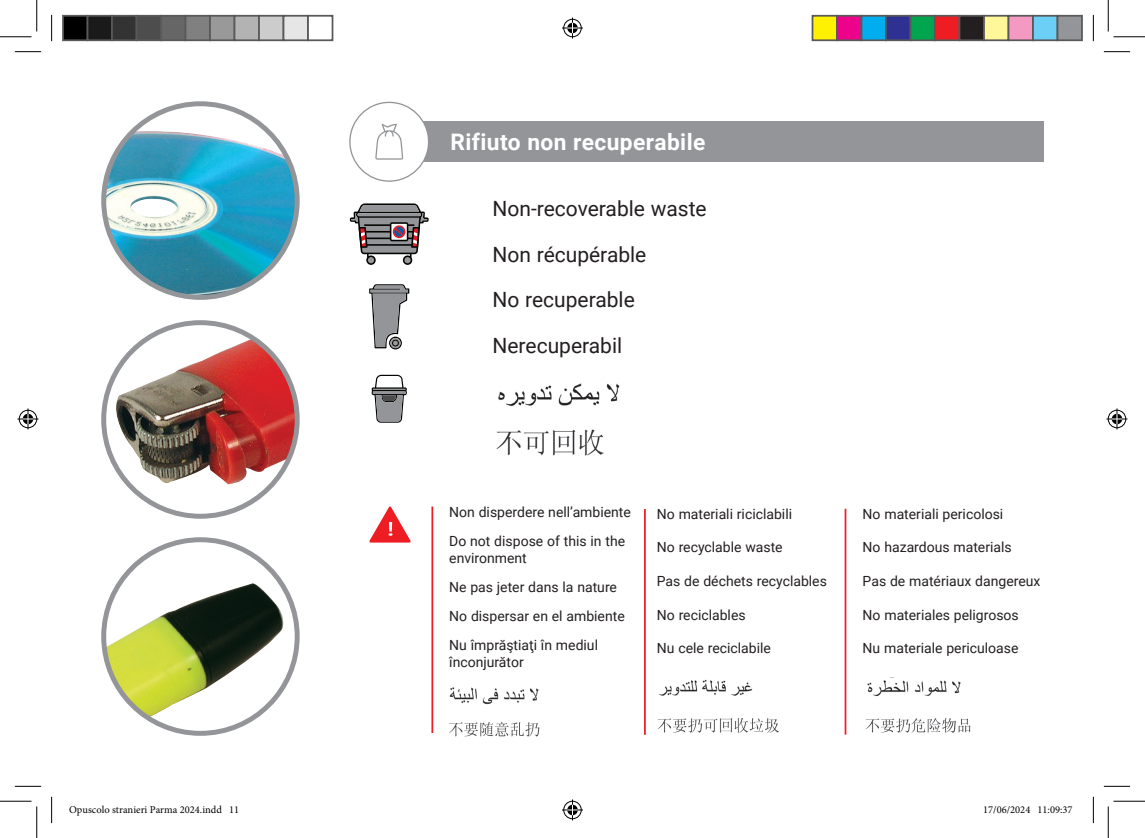
<style>
.page{position:relative;width:1145px;height:838px;background:#fff}
.page>*{position:absolute;margin:0;border:0;box-sizing:border-box;transform-origin:0 0}
.t1{font:700 22.75px "Roboto";letter-spacing:.02em;color:#fff}
.t2{font:21px/45.5px "Roboto";color:#231f20}
.t3{font:14px/29.1px "Roboto";color:#231f20}
.t4{font:10.5px "Minion Pro";color:#000}
</style>
<div class="page">
<img style="left:498px;top:383px;width:122px;height:24px">
<img style="left:496px;top:429px;width:108px;height:27px">
<img style="left:449px;top:687px;width:90px;height:17px">
<img style="left:449px;top:722px;width:91px;height:15px">
<img style="left:867px;top:677px;width:94px;height:19px">
<img style="left:865px;top:718px;width:106px;height:15px">
<img style="left:659px;top:679px;width:94px;height:17px">
<img style="left:657px;top:718px;width:122px;height:15px">
<img style="left:105px;top:131px;width:189px;height:166px">
<div style="left:101px;top:101px;width:199px;height:199px;border:5px solid #939598;border-radius:50%"></div>
<img style="left:104px;top:583px;width:180px;height:134px">
<div style="left:101px;top:537px;width:199px;height:198px;border:5px solid #939598;border-radius:50%"></div>
<img style="left:109px;top:338px;width:188px;height:148px">
<div style="left:101px;top:320px;width:199px;height:198px;border:5px solid #939598;border-radius:50%"></div>
<div style="left:418px;top:122px;width:626px;height:40px;background:#939598"></div>
<div style="left:350px;top:102px;width:79px;height:79px;background:#fff;border-radius:50%"></div>
<div style="left:349px;top:102px;width:80px;height:80px;border:1px solid #939598;border-radius:50%"></div>
<svg style="left:375px;top:124px;width:28px;height:36px"></svg>
<svg style="left:350px;top:203px;width:79px;height:62px"></svg>
<svg style="left:369px;top:284px;width:40px;height:65px"></svg>
<svg style="left:390px;top:338px;width:11px;height:10px"></svg>
<div style="left:392px;top:340px;width:7px;height:6px;border:1px solid #040503;border-radius:50%"></div>
<svg style="left:369px;top:506px;width:42px;height:36px"></svg>
<hr style="left:431px;top:506px;width:2px;height:227px;background:#ee1d23">
<hr style="left:845px;top:508px;width:1px;height:226px;background:#ee1d23">
<hr style="left:644px;top:509px;width:2px;height:225px;background:#ee1d23">
<svg style="left:372px;top:375px;width:35px;height:47px"></svg>
<svg style="left:15px;top:51px;width:26px;height:1px"></svg>
<svg style="left:1104px;top:51px;width:26px;height:1px"></svg>
<svg style="left:15px;top:786px;width:26px;height:1px"></svg>
<svg style="left:1104px;top:786px;width:26px;height:1px"></svg>
<svg style="left:51px;top:15px;width:1px;height:26px"></svg>
<svg style="left:51px;top:796px;width:1px;height:27px"></svg>
<svg style="left:1093px;top:15px;width:1px;height:26px"></svg>
<svg style="left:1093px;top:796px;width:1px;height:27px"></svg>
<hr style="left:0;top:36px;width:32px;height:1px;background:#000">
<hr style="left:1113px;top:36px;width:32px;height:1px;background:#000">
<hr style="left:0;top:800px;width:32px;height:1px;background:#000">
<hr style="left:1113px;top:800px;width:32px;height:1px;background:#000">
<hr style="left:36px;top:0;width:1px;height:31px;background:#000">
<hr style="left:36px;top:806px;width:1px;height:31px;background:#000">
<hr style="left:1108px;top:0;width:1px;height:31px;background:#000">
<hr style="left:1108px;top:806px;width:1px;height:31px;background:#000">
<svg style="left:562px;top:18px;width:21px;height:21px"></svg>
<svg style="left:562px;top:799px;width:21px;height:21px"></svg>
<svg style="left:18px;top:408px;width:21px;height:21px"></svg>
<svg style="left:1106px;top:408px;width:21px;height:21px"></svg>
<div style="left:63px;top:16px;width:25px;height:24px;background:#000"></div>
<div style="left:62px;top:15px;width:26px;height:26px;border:2px solid #595959"></div>
<div style="left:88px;top:16px;width:24px;height:24px;background:#1a1a1a"></div>
<div style="left:87px;top:15px;width:26px;height:26px;border:2px solid #595959"></div>
<div style="left:112px;top:16px;width:25px;height:24px;background:#333"></div>
<div style="left:111px;top:15px;width:26px;height:26px;border:2px solid #595959"></div>
<div style="left:137px;top:16px;width:24px;height:24px;background:#4d4d4d"></div>
<div style="left:136px;top:15px;width:26px;height:26px;border:2px solid #595959"></div>
<div style="left:161px;top:16px;width:25px;height:24px;background:#666"></div>
<div style="left:160px;top:15px;width:26px;height:26px;border:2px solid #595959"></div>
<div style="left:186px;top:16px;width:24px;height:24px;background:#808080"></div>
<div style="left:185px;top:15px;width:26px;height:26px;border:2px solid #595959"></div>
<div style="left:210px;top:16px;width:25px;height:24px;background:#999"></div>
<div style="left:209px;top:15px;width:26px;height:26px;border:2px solid #595959"></div>
<div style="left:235px;top:16px;width:24px;height:24px;background:#b3b3b3"></div>
<div style="left:234px;top:15px;width:26px;height:26px;border:2px solid #595959"></div>
<div style="left:259px;top:16px;width:25px;height:24px;background:#ccc"></div>
<div style="left:258px;top:15px;width:26px;height:26px;border:2px solid #595959"></div>
<div style="left:284px;top:16px;width:24px;height:24px;background:#e6e6e6"></div>
<div style="left:283px;top:15px;width:26px;height:26px;border:2px solid #595959"></div>
<div style="left:307px;top:15px;width:26px;height:26px;border:2px solid #595959"></div>
<div style="left:812px;top:16px;width:25px;height:24px;background:#fff101"></div>
<div style="left:812px;top:15px;width:26px;height:26px;border:2px solid #595959"></div>
<div style="left:837px;top:16px;width:24px;height:24px;background:#ed028c"></div>
<div style="left:836px;top:15px;width:26px;height:26px;border:2px solid #595959"></div>
<div style="left:861px;top:16px;width:25px;height:24px;background:#00aeef"></div>
<div style="left:861px;top:15px;width:26px;height:26px;border:2px solid #595959"></div>
<div style="left:886px;top:16px;width:24px;height:24px;background:#2e3092"></div>
<div style="left:885px;top:15px;width:26px;height:26px;border:2px solid #595959"></div>
<div style="left:910px;top:16px;width:25px;height:24px;background:#00a54f"></div>
<div style="left:910px;top:15px;width:26px;height:26px;border:2px solid #595959"></div>
<div style="left:935px;top:16px;width:24px;height:24px;background:#ee1d23"></div>
<div style="left:934px;top:15px;width:26px;height:26px;border:2px solid #595959"></div>
<div style="left:959px;top:16px;width:25px;height:24px;background:#231f20"></div>
<div style="left:959px;top:15px;width:26px;height:26px;border:2px solid #595959"></div>
<div style="left:984px;top:16px;width:24px;height:24px;background:#fff79a"></div>
<div style="left:983px;top:15px;width:26px;height:26px;border:2px solid #595959"></div>
<div style="left:1008px;top:16px;width:25px;height:24px;background:#f499c2"></div>
<div style="left:1008px;top:15px;width:26px;height:26px;border:2px solid #595959"></div>
<div style="left:1033px;top:16px;width:24px;height:24px;background:#6bcff6"></div>
<div style="left:1032px;top:15px;width:26px;height:26px;border:2px solid #595959"></div>
<div style="left:1057px;top:16px;width:25px;height:24px;background:#939598"></div>
<div style="left:1057px;top:15px;width:26px;height:26px;border:2px solid #595959"></div>
<h1 class="t1" style="left:450px;top:126px;width:257px">Rifiuto non recuperabile</h1>
<h2 class="t2" style="left:493px;top:185px;width:216px">Non-recoverable waste<br>Non récupérable<br>No recuperable<br>Nerecuperabil</h2>
<p class="t3" style="left:449px;top:497px;width:183px">Non disperdere nell’ambiente<br>Do not dispose of this in the</p>
<p class="t3" style="left:449px;top:543px;width:177px">environment<br>Ne pas jeter dans la nature<br>No dispersar en el ambiente<br>Nu împrăştiaţi în mediul</p>
<p class="t3" style="left:449px;top:646px;width:76px">înconjurător</p>
<p class="t3" style="left:657px;top:498px;width:137px">No materiali riciclabili</p>
<p class="t3" style="left:657px;top:532px;width:127px">No recyclable waste</p>
<p class="t3" style="left:657px;top:566px;width:172px">Pas de déchets recyclables</p>
<p class="t3" style="left:657px;top:599px;width:90px">No reciclables</p>
<p class="t3" style="left:657px;top:633px;width:116px">Nu cele reciclabile</p>
<p class="t3" style="left:863px;top:498px;width:142px">No materiali pericolosi</p>
<p class="t3" style="left:863px;top:532px;width:151px">No hazardous materials</p>
<p class="t3" style="left:863px;top:566px;width:179px">Pas de matériaux dangereux</p>
<p class="t3" style="left:863px;top:599px;width:158px">No materiales peligrosos</p>
<p class="t3" style="left:863px;top:633px;width:157px">Nu materiale periculoase</p>
<p class="t4" style="left:69px;top:802px;width:172px">Opuscolo stranieri Parma 2024.indd 11</p>
<p class="t4" style="left:983px;top:802px;width:91px">17/06/2024 11:09:37</p>
</div>
